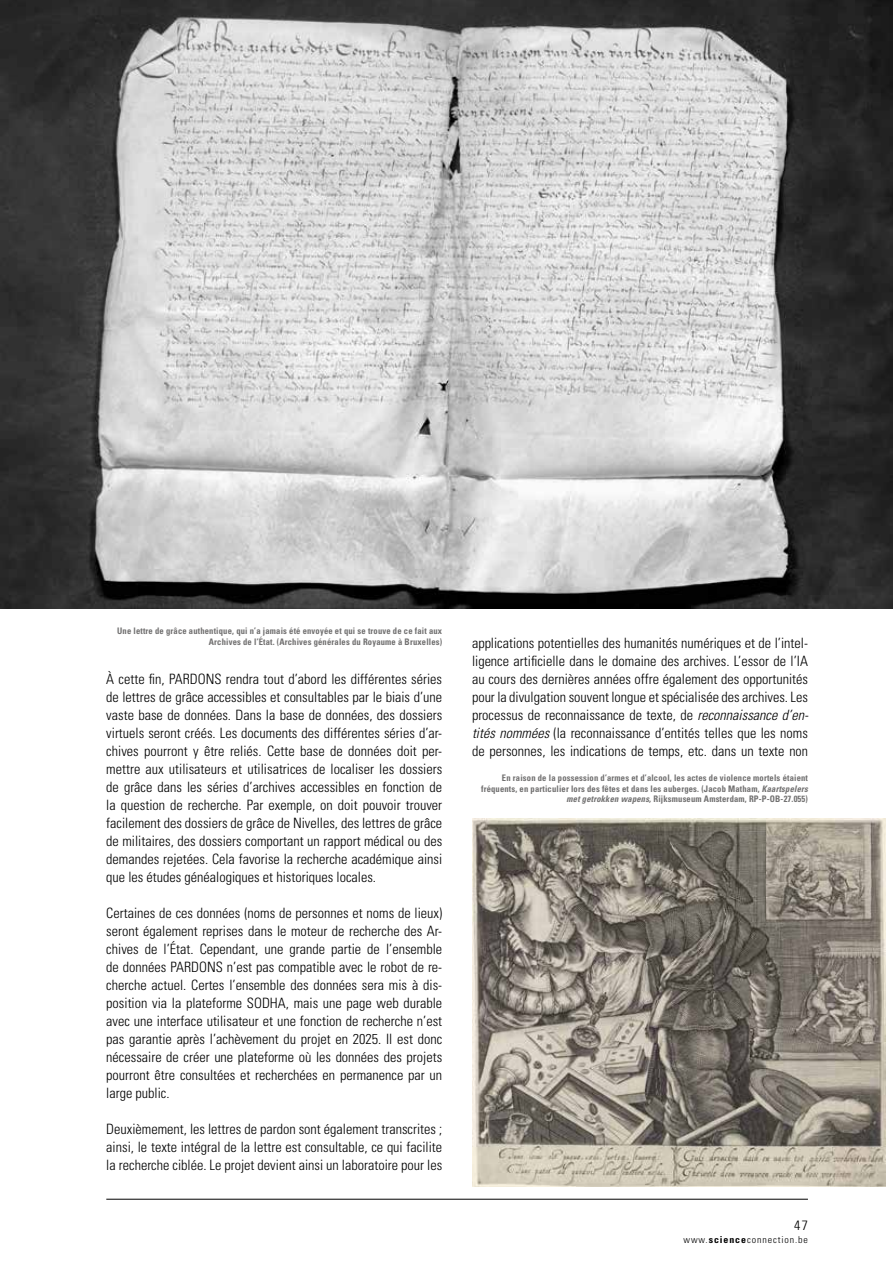
<style>
.page{position:relative;width:893px;height:1263px;background:#fff}
.page>*{position:absolute;margin:0;border:0;box-sizing:border-box;transform-origin:0 0}
.t1{font:300 condensed 14.25px/18px "Univers LT Std";color:#000;text-align:justify}
.t2{font:300 condensed 13.5px "Univers LT Std";color:#000;scale:1.04 1}
.t3{font:300 condensed 9.6px "Univers LT Std";letter-spacing:.09em;color:#000;scale:1.04 1}
.t4{font:700 condensed 9px/10.8px "Univers LT Std";letter-spacing:.02em;color:#706f6f;text-align:right;scale:.95 1}
.s1{font-style:italic}
.s2{font-weight:700}
</style>
<div class="page">
<hr style="left:106px;top:1199px;width:702px;height:1px;background:#000">
<img style="left:0;top:0;width:893px;height:609px">
<img style="left:472px;top:819px;width:413px;height:367px">
<p class="t4" style="left:117px;top:625px;width:344px">Une lettre de grâce authentique, qui n’a jamais été envoyée et qui se trouve de ce fait aux<br>Archives de l’État. (Archives générales du Royaume à Bruxelles)</p>
<p class="t1" style="left:106px;top:670px;width:337px">À cette fin, PARDONS rendra tout d’abord les différentes séries de lettres de grâce accessibles et consultables par le biais d’une vaste base de données. Dans la base de données, des dossiers virtuels seront créés. Les documents des différentes séries d’ar&shy;chives pourront y être reliés. Cette base de données doit per&shy;mettre aux utilisateurs et utilisatrices de localiser les dossiers de grâce dans les séries d’archives accessibles en fonction de la question de recherche. Par exemple, on doit pouvoir trouver facilement des dossiers de grâce de Nivelles, des lettres de grâce de militaires, des dossiers comportant un rapport médical ou des demandes rejetées. Cela favorise la recherche académique ainsi que les études généalogiques et historiques locales.</p>
<p class="t1" style="left:106px;top:904px;width:337px">Certaines de ces données (noms de personnes et noms de lieux) seront également reprises dans le moteur de recherche des Ar&shy;chives de l’État. Cependant, une grande partie de l’ensemble de données PARDONS n’est pas compatible avec le robot de re&shy;cherche actuel. Certes l’ensemble des données sera mis à dis&shy;position via la plateforme SODHA, mais une page web durable avec une interface utilisateur et une fonction de recherche n’est pas garantie après l’achèvement du projet en 2025. Il est donc nécessaire de créer une plateforme où les données des projets pourront être consultées et recherchées en permanence par un large public.</p>
<p class="t1" style="left:106px;top:1120px;width:337px">Deuxièmement, les lettres de pardon sont également transcrites ; ainsi, le texte intégral de la lettre est consultable, ce qui facilite la recherche ciblée. Le projet devient ainsi un laboratoire pour les</p>
<p class="t1" style="left:472px;top:634px;width:338px">applications potentielles des humanités numériques et de l’intel&shy;ligence artificielle dans le domaine des archives. L’essor de l’IA au cours des dernières années offre également des opportunités pour la divulgation souvent longue et spécialisée des archives. Les processus de reconnaissance de texte, de <span class="s1">reconnaissance d’en&shy;tités nommées</span> (la reconnaissance d’entités telles que les noms de personnes, les indications de temps, etc. dans un texte non</p>
<p class="t4" style="left:481px;top:772px;width:345px">En raison de la possession d’armes et d’alcool, les actes de violence mortels étaient fréquents, en particulier lors des fêtes et dans les auberges. (Jacob Matham, <span class="s1">Kaartspelers met getrokken wapens,</span> Rijksmuseum Amsterdam, RP-P-OB-27.055)</p>
<p class="t2" style="left:794px;top:1217px;width:15px">47</p>
<p class="t3" style="left:684px;top:1233px;width:121px">www.<span class="s2">science</span>connection.be</p>
</div>
